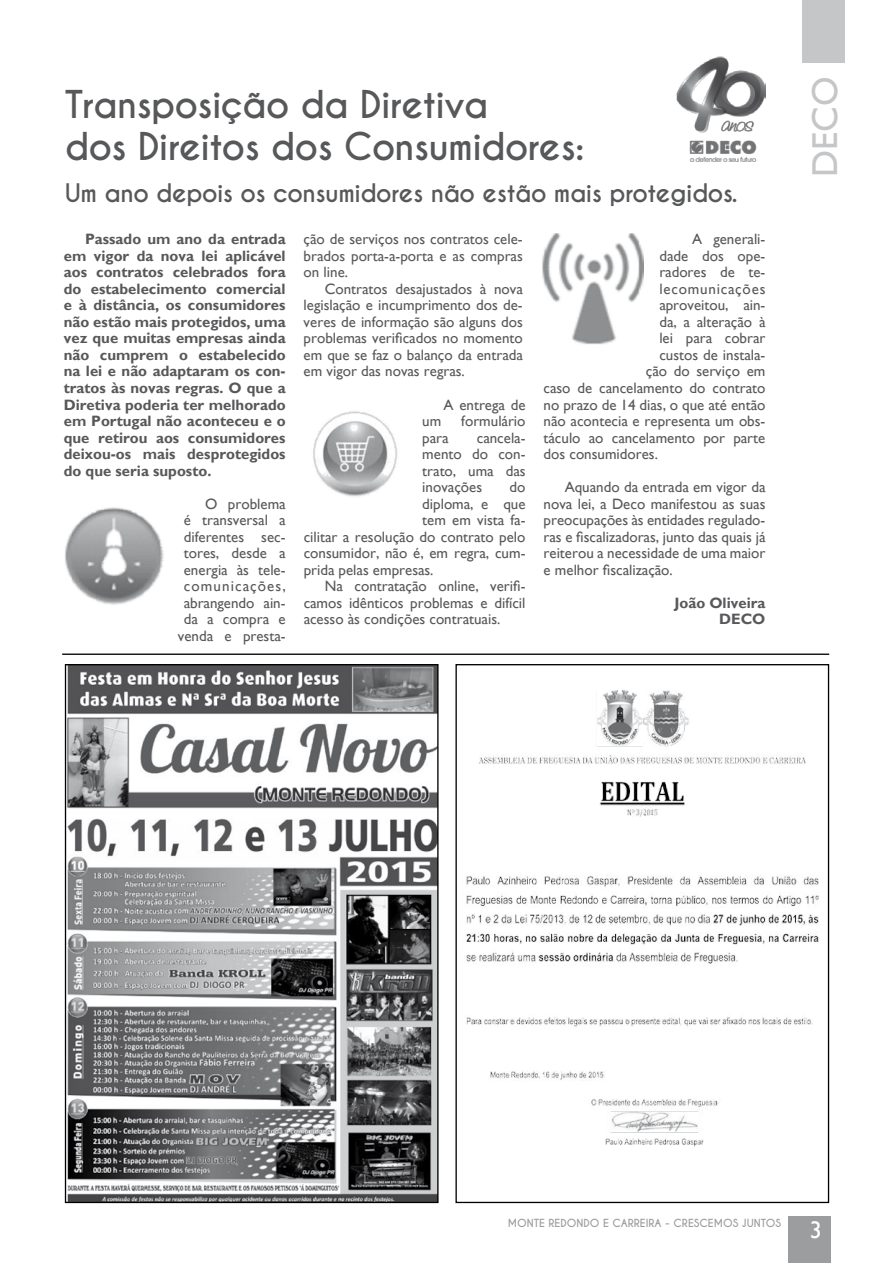
<style>
.page{position:relative;width:893px;height:1263px;background:#fff}
.page>*{position:absolute;margin:0;border:0;box-sizing:border-box;transform-origin:0 0}
.t1{font:700 36px/42px "Caviar Dreams";letter-spacing:-.02em;color:#57585a}
.t2{font:36px "Gill Sans";color:#c5c6c8}
.t3{font:700 24px "Caviar Dreams";letter-spacing:-.02em;color:#57585a}
.t4{font:24px "Gill Sans";color:#fff}
.t5{font:15px/16.5px "Gill Sans";color:#57585a;text-align:justify}
.t6{font:700 15px/16.5px "Gill Sans";color:#57585a;text-align:justify}
.t7{font:15px "Gill Sans";letter-spacing:.05em;color:#57585a}
.t8{font:700 10.5px "Caviar Dreams";color:#9c9d9f}
</style>
<div class="page">
<div style="left:788px;top:1216px;width:43px;height:47px;background:#9c9d9f"></div>
<div style="left:802px;top:0;width:43px;height:63px;background:#c5c6c8"></div>
<hr style="left:62px;top:653px;width:767px;height:2px;background:#000">
<img style="left:466px;top:690px;width:353px;height:457px">
<img style="left:67px;top:666px;width:370px;height:535px">
<img style="left:65px;top:507px;width:99px;height:98px">
<img style="left:313px;top:411px;width:84px;height:86px">
<img style="left:542px;top:234px;width:101px;height:110px">
<img style="left:677px;top:57px;width:88px;height:105px">
<h1 class="t1" style="left:65px;top:84px;width:521px">Transposição da Diretiva<br>dos Direitos dos Consumidores:</h1>
<h2 class="t3" style="left:65px;top:178px;width:674px">Um ano depois os consumidores não estão mais protegidos.</h2>
<p class="t6" style="left:64px;top:231px;width:223px;text-indent:21px">Passado um ano da entrada em vigor da nova lei aplicável aos contratos celebrados fora do estabelecimento comercial e à distância, os consumidores não estão mais protegidos, uma vez que muitas empresas ainda não cumprem o estabelecido na lei e não adaptaram os con&shy;tratos às novas regras. O que a Diretiva poderia ter melhorado em Portugal não aconteceu e o que retirou aos consumidores deixou-os mais desprotegidos do que seria suposto.</p>
<p class="t5" style="left:178px;top:495px;width:109px;text-align:right">O problema<br>é transversal a diferentes sec&shy;tores, desde a energia às tele&shy;comunicações, abrangendo ain&shy;da a compra e venda e presta-</p>
<p class="t5" style="left:304px;top:231px;width:221px">ção de serviços nos contratos cele&shy;brados porta-a-porta e as compras on line.</p>
<p class="t5" style="left:304px;top:281px;width:221px;text-indent:21px">Contratos desajustados à nova legislação e incumprimento dos de&shy;veres de informação são alguns dos problemas verificados no momento em que se faz o balanço da entrada em vigor das novas regras.</p>
<p class="t5" style="left:444px;top:396px;width:83px">A entrega de</p>
<p class="t5" style="left:422px;top:413px;width:21px">um</p>
<p class="t5" style="left:461px;top:413px;width:66px">formulário</p>
<p class="t5" style="left:422px;top:429px;width:28px">para</p>
<p class="t5" style="left:422px;top:429px;width:105px;text-indent:54px">cancela&shy;mento do con&shy;trato, uma das inovações</p>
<p class="t5" style="left:510px;top:479px;width:17px">do</p>
<p class="t5" style="left:422px;top:495px;width:105px">diploma, e que</p>
<p class="t5" style="left:422px;top:512px;width:105px">tem em vista fa-</p>
<p class="t5" style="left:304px;top:528px;width:223px">cilitar a resolução do contrato pelo</p>
<p class="t5" style="left:304px;top:545px;width:223px">consumidor, não é, em regra, cum-</p>
<p class="t5" style="left:304px;top:561px;width:131px">prida pelas empresas.</p>
<p class="t5" style="left:325px;top:578px;width:202px">Na contratação online, verifi-</p>
<p class="t5" style="left:304px;top:594px;width:223px">camos idênticos problemas e difícil</p>
<p class="t5" style="left:304px;top:611px;width:198px">acesso às condições contratuais.</p>
<p class="t5" style="left:692px;top:231px;width:75px">A generali-</p>
<p class="t5" style="left:659px;top:248px;width:108px">dade dos ope-</p>
<p class="t5" style="left:659px;top:264px;width:108px">radores de te-</p>
<p class="t7" style="left:659px;top:280px;width:108px">lecomunicações</p>
<p class="t5" style="left:659px;top:297px;width:108px">aproveitou, ain-</p>
<p class="t5" style="left:659px;top:314px;width:108px">da, a alteração à</p>
<p class="t5" style="left:659px;top:330px;width:108px">lei para cobrar</p>
<p class="t5" style="left:659px;top:347px;width:108px">custos de instala-</p>
<p class="t5" style="left:646px;top:363px;width:121px">ção do serviço em</p>
<p class="t5" style="left:544px;top:380px;width:223px">caso de cancelamento do contrato</p>
<p class="t5" style="left:544px;top:396px;width:223px">no prazo de 14 dias, o que até então</p>
<p class="t5" style="left:544px;top:413px;width:223px">não acontecia e representa um obs-</p>
<p class="t5" style="left:544px;top:429px;width:223px">táculo ao cancelamento por parte</p>
<p class="t5" style="left:544px;top:446px;width:116px">dos consumidores.</p>
<p class="t5" style="left:544px;top:479px;width:223px;text-indent:21px">Aquando da entrada em vigor da nova lei, a Deco manifestou as suas preocupações às entidades regulado&shy;ras e fiscalizadoras, junto das quais já reiterou a necessidade de uma maior e melhor fiscalização.</p>
<p class="t6" style="left:674px;top:594px;width:92px;text-align:right">João Oliveira<br>DECO</p>
<h1 class="t2" style="left:804px;top:177px;width:102px;rotate:-90deg">DECO</h1>
<p class="t8" style="left:508px;top:1217px;width:275px">MONTE REDONDO E CARREIRA - CRESCEMOS JUNTOS</p>
<h2 class="t4" style="left:810px;top:1216px;width:13px">3</h2>
</div>
